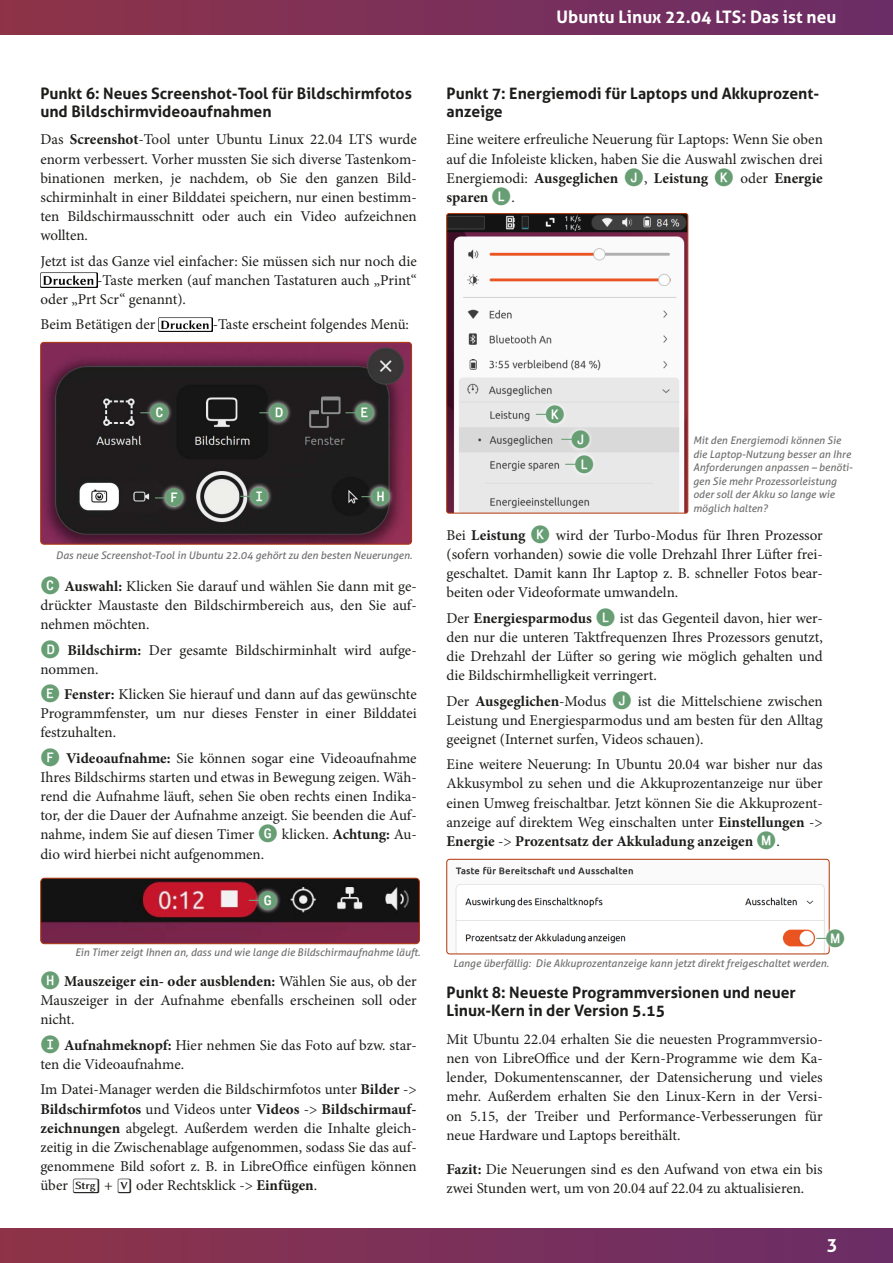
<style>
.page{position:relative;width:893px;height:1263px;background:#fff}
.page>*{position:absolute;margin:0;border:0;box-sizing:border-box;transform-origin:0 0}
.t1{font:700 24px "Fyra Alpha Circle";color:#679e74}
.t2{font:700 18px "Aller";color:#fff}
.t3{font:700 17.25px "Aller";color:#fff}
.t4{font:700 15.75px/18px "Aller";color:#1d1d1b}
.t5{font:15px/19.2px "Minion Pro";color:#1d1d1b;text-align:justify}
.t6{font:italic 10.5px/13.5px "Aller";color:#70706f}
.s1{font-weight:700}
.s2{font-family:"Fyra Alpha Circle";font-weight:700;font-size:24px;color:#679e74}
.s3{font-family:"Lin Biolinum O Kb"}
</style>
<div class="page">
<div style="left:0;top:1229px;width:893px;height:34px;background:linear-gradient(to right,#8e3349,#6a2d68)"></div>
<div style="left:0;top:0;width:893px;height:34px;background:linear-gradient(to right,#8e3349,#6a2d68)"></div>
<img style="left:40px;top:273px;width:57px;height:15px">
<img style="left:159px;top:317px;width:54px;height:15px">
<img style="left:41px;top:342px;width:371px;height:202px">
<div style="left:40px;top:342px;width:372px;height:202px;border:1px solid #b13608;border-radius:3px"></div>
<img style="left:41px;top:878px;width:378px;height:66px">
<div style="left:40px;top:878px;width:380px;height:66px;border:1px solid #b13608;border-radius:4px"></div>
<img style="left:448px;top:215px;width:240px;height:298px">
<div style="left:446px;top:213px;width:242px;height:300px;border:1px solid #b13608;border-radius:2px"></div>
<img style="left:455px;top:859px;width:374px;height:95px">
<div style="left:446px;top:859px;width:383px;height:95px;border:1px solid #b13608;border-radius:3px"></div>
<svg style="left:146px;top:399px;width:27px;height:27px"></svg>
<svg style="left:140px;top:412px;width:13px;height:1px"></svg>
<svg style="left:265px;top:399px;width:27px;height:27px"></svg>
<svg style="left:259px;top:412px;width:13px;height:1px"></svg>
<svg style="left:351px;top:399px;width:27px;height:27px"></svg>
<svg style="left:345px;top:412px;width:13px;height:1px"></svg>
<svg style="left:160px;top:484px;width:28px;height:27px"></svg>
<svg style="left:155px;top:497px;width:13px;height:1px"></svg>
<svg style="left:246px;top:482px;width:27px;height:28px"></svg>
<svg style="left:240px;top:496px;width:13px;height:1px"></svg>
<svg style="left:367px;top:483px;width:27px;height:27px"></svg>
<svg style="left:361px;top:496px;width:13px;height:1px"></svg>
<svg style="left:567px;top:425px;width:27px;height:28px"></svg>
<svg style="left:561px;top:439px;width:13px;height:1px"></svg>
<svg style="left:541px;top:401px;width:27px;height:27px"></svg>
<svg style="left:536px;top:414px;width:13px;height:1px"></svg>
<svg style="left:571px;top:450px;width:27px;height:28px"></svg>
<svg style="left:565px;top:464px;width:13px;height:1px"></svg>
<svg style="left:254px;top:886px;width:27px;height:28px"></svg>
<svg style="left:249px;top:900px;width:12px;height:1px"></svg>
<div style="left:822px;top:924px;width:27px;height:28px;background:#fff"></div>
<svg style="left:816px;top:938px;width:13px;height:1px"></svg>
<p class="t4" style="left:40px;top:84px;width:373px">Punkt 6: Neues Screenshot-Tool für Bildschirmfotos und Bildschirmvideoaufnahmen</p>
<p class="t5" style="left:40px;top:130px;width:378px">Das <span class="s1">Screenshot</span>-Tool unter Ubuntu Linux 22.04 LTS wurde enorm verbessert. Vorher mussten Sie sich diverse Tastenkom&shy;binationen merken, je nachdem, ob Sie den ganzen Bild&shy;schirminhalt in einer Bilddatei speichern, nur einen bestimm&shy;ten Bildschirmausschnitt oder auch ein Video aufzeichnen wollten.</p>
<p class="t5" style="left:40px;top:251px;width:378px">Jetzt ist das Ganze viel einfacher: Sie müssen sich nur noch die</p>
<p class="t5" style="left:97px;top:270px;width:321px">-Taste merken (auf manchen Tastaturen auch „Print“</p>
<p class="t5" style="left:40px;top:289px;width:147px">oder „Prt Scr“ genannt).</p>
<p class="t5" style="left:40px;top:315px;width:117px">Beim Betätigen der</p>
<p class="t5" style="left:213px;top:315px;width:198px">-Taste erscheint folgendes Menü:</p>
<p class="t3" style="left:557px;top:6px;width:281px">Ubuntu Linux 22.04 LTS: Das ist neu</p>
<p class="t4" style="left:446px;top:84px;width:374px">Punkt 7: Energiemodi für Laptops und Akkuprozent&shy;anzeige</p>
<p class="t5" style="left:446px;top:130px;width:378px">Eine weitere erfreuliche Neuerung für Laptops: Wenn Sie oben auf die Infoleiste klicken, haben Sie die Auswahl zwischen drei Energiemodi: <span class="s1">Ausgeglichen</span> <span class="s2">J</span>, <span class="s1">Leistung</span> <span class="s2">K</span> oder <span class="s1">Energie sparen</span> <span class="s2">L</span>.</p>
<h1 class="t1" style="left:150px;top:399px;width:21px">C</h1>
<h1 class="t1" style="left:269px;top:399px;width:21px">D</h1>
<h1 class="t1" style="left:355px;top:399px;width:21px">E</h1>
<h1 class="t1" style="left:164px;top:484px;width:21px">F</h1>
<h1 class="t1" style="left:250px;top:482px;width:21px">I</h1>
<h1 class="t1" style="left:371px;top:483px;width:21px">H</h1>
<p class="t6" style="left:56px;top:548px;width:358px">Das neue Screenshot-Tool in Ubuntu 22.04 gehört zu den besten Neuerungen.</p>
<p class="t5" style="left:40px;top:576px;width:378px"><span class="s2">C</span> <span class="s1">Auswahl:</span> Klicken Sie darauf und wählen Sie dann mit ge&shy;drückter Maustaste den Bildschirmbereich aus, den Sie auf&shy;nehmen möchten.</p>
<p class="t5" style="left:40px;top:640px;width:378px"><span class="s2">D</span> <span class="s1">Bildschirm:</span> Der gesamte Bildschirminhalt wird aufge&shy;nommen.</p>
<p class="t5" style="left:40px;top:685px;width:378px"><span class="s2">E</span> <span class="s1">Fenster:</span> Klicken Sie hierauf und dann auf das gewünschte Programmfenster, um nur dieses Fenster in einer Bilddatei festzuhalten.</p>
<p class="t5" style="left:40px;top:748px;width:378px"><span class="s2">F</span> <span class="s1">Videoaufnahme:</span> Sie können sogar eine Videoaufnahme Ihres Bildschirms starten und etwas in Bewegung zeigen. Wäh&shy;rend die Aufnahme läuft, sehen Sie oben rechts einen Indika&shy;tor, der die Dauer der Aufnahme anzeigt. Sie beenden die Auf&shy;nahme, indem Sie auf diesen Timer <span class="s2">G</span> klicken. <span class="s1">Achtung:</span> Au&shy;dio wird hierbei nicht aufgenommen.</p>
<h1 class="t1" style="left:258px;top:886px;width:21px">G</h1>
<p class="t6" style="left:75px;top:945px;width:347px">Ein Timer zeigt Ihnen an, dass und wie lange die Bildschirmaufnahme läuft.</p>
<p class="t5" style="left:40px;top:972px;width:378px"><span class="s2">H</span> <span class="s1">Mauszeiger ein- oder ausblenden:</span> Wählen Sie aus, ob der Mauszeiger in der Aufnahme ebenfalls erscheinen soll oder nicht.</p>
<p class="t5" style="left:40px;top:1035px;width:378px"><span class="s2">I</span> <span class="s1">Aufnahmeknopf:</span> Hier nehmen Sie das Foto auf bzw. star&shy;ten die Videoaufnahme.</p>
<p class="t5" style="left:40px;top:1080px;width:378px">Im Datei-Manager werden die Bildschirmfotos unter <span class="s1">Bilder</span> -&gt; <span class="s1">Bildschirmfotos</span> und Videos unter <span class="s1">Videos</span> -&gt; <span class="s1">Bildschirmauf&shy;zeichnungen</span> abgelegt. Außerdem werden die Inhalte gleich&shy;zeitig in die Zwischenablage aufgenommen, sodass Sie das auf&shy;genommene Bild sofort z. B. in LibreOffice einfügen können über <span class="s3">Strg</span> + <span class="s3">V</span> oder Rechtsklick -&gt; <span class="s1">Einfügen</span>.</p>
<h1 class="t1" style="left:545px;top:401px;width:21px">K</h1>
<h1 class="t1" style="left:571px;top:425px;width:21px">J</h1>
<h1 class="t1" style="left:574px;top:450px;width:21px">L</h1>
<p class="t6" style="left:693px;top:434px;width:161px">Mit den Energiemodi können Sie die Laptop-Nutzung besser an Ihre<br>Anforderungen anpassen – benöti&shy;gen Sie mehr Prozessorleistung oder soll der Akku so lange wie möglich halten?</p>
<p class="t5" style="left:446px;top:525px;width:378px">Bei <span class="s1">Leistung</span> <span class="s2">K</span> wird der Turbo-Modus für Ihren Prozessor (sofern vorhanden) sowie die volle Drehzahl Ihrer Lüfter frei&shy;geschaltet. Damit kann Ihr Laptop z. B. schneller Fotos bear&shy;beiten oder Videoformate umwandeln.</p>
<p class="t5" style="left:446px;top:608px;width:378px">Der <span class="s1">Energiesparmodus</span> <span class="s2">L</span> ist das Gegenteil davon, hier wer&shy;den nur die unteren Taktfrequenzen Ihres Prozessors genutzt, die Drehzahl der Lüfter so gering wie möglich gehalten und die Bildschirmhelligkeit verringert.</p>
<p class="t5" style="left:446px;top:691px;width:378px">Der <span class="s1">Ausgeglichen</span>-Modus <span class="s2">J</span> ist die Mittelschiene zwischen Leistung und Energiesparmodus und am besten für den Alltag geeignet (Internet surfen, Videos schauen).</p>
<p class="t5" style="left:446px;top:755px;width:378px">Eine weitere Neuerung: In Ubuntu 20.04 war bisher nur das Akkusymbol zu sehen und die Akkuprozentanzeige nur über einen Umweg freischaltbar. Jetzt können Sie die Akkuprozent&shy;anzeige auf direktem Weg einschalten unter <span class="s1">Einstellungen</span> -&gt; <span class="s1">Energie</span> -&gt; <span class="s1">Prozentsatz der Akkuladung anzeigen</span> <span class="s2">M</span>.</p>
<h1 class="t1" style="left:826px;top:925px;width:21px">M</h1>
<p class="t6" style="left:453px;top:956px;width:377px">Lange überfällig: Die Akkuprozentanzeige kann jetzt direkt freigeschaltet werden.</p>
<p class="t4" style="left:446px;top:984px;width:351px">Punkt 8: Neueste Programmversionen und neuer<br>Linux-Kern in der Version 5.15</p>
<p class="t5" style="left:446px;top:1030px;width:378px">Mit Ubuntu 22.04 erhalten Sie die neuesten Programmversio&shy;nen von LibreOffice und der Kern-Programme wie dem Ka&shy;lender, Dokumentenscanner, der Datensicherung und vieles mehr. Außerdem erhalten Sie den Linux-Kern in der Versi&shy;on 5.15, der Treiber und Performance-Verbesserungen für neue Hardware und Laptops bereithält.</p>
<p class="t5" style="left:446px;top:1159px;width:378px"><span class="s1">Fazit:</span> Die Neuerungen sind es den Aufwand von etwa ein bis zwei Stunden wert, um von 20.04 auf 22.04 zu aktualisieren.</p>
<p class="t2" style="left:827px;top:1235px;width:12px">3</p>
</div>
